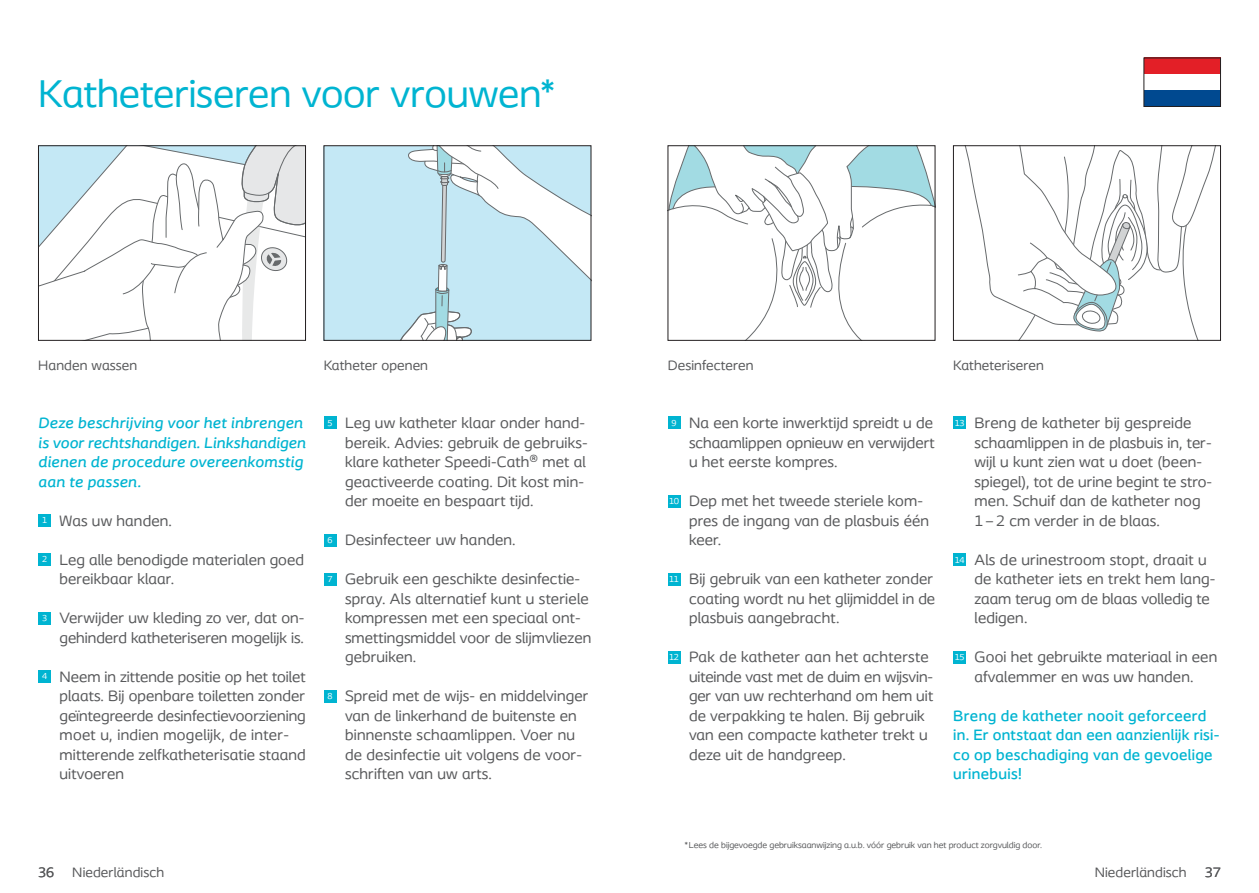
<style>
.page{position:relative;width:1259px;height:893px;background:#fff}
.page>*{position:absolute;margin:0;border:0;box-sizing:border-box;transform-origin:0 0}
.t1{font:40.5px "Coloplast";color:#00b4d1}
.t2{font:15.75px/19.5px "Coloplast";letter-spacing:.01em;color:#58595b}
.t3{font:italic 500 15.75px/19.5px "Coloplast";letter-spacing:.015em;color:#00b4d1}
.t4{font:500 15.75px/19.5px "Coloplast";letter-spacing:.02em;color:#00b4d1}
.t5{font:14.25px "Coloplast";letter-spacing:.01em;color:#58595b}
.t6{font:9px "Coloplast";color:#58595b}
.t7{font:9px "Coloplast";letter-spacing:-.04em;color:#fff}
</style>
<div class="page">
<div style="left:38px;top:514px;width:13px;height:13px;background:#00b4d1"></div>
<div style="left:38px;top:553px;width:13px;height:13px;background:#00b4d1"></div>
<div style="left:38px;top:612px;width:13px;height:12px;background:#00b4d1"></div>
<div style="left:38px;top:670px;width:13px;height:13px;background:#00b4d1"></div>
<div style="left:324px;top:417px;width:12px;height:12px;background:#00b4d1"></div>
<div style="left:324px;top:534px;width:12px;height:12px;background:#00b4d1"></div>
<div style="left:324px;top:573px;width:12px;height:12px;background:#00b4d1"></div>
<div style="left:324px;top:690px;width:12px;height:12px;background:#00b4d1"></div>
<div style="left:668px;top:417px;width:12px;height:12px;background:#00b4d1"></div>
<div style="left:668px;top:495px;width:12px;height:12px;background:#00b4d1"></div>
<div style="left:668px;top:573px;width:12px;height:12px;background:#00b4d1"></div>
<div style="left:668px;top:651px;width:12px;height:12px;background:#00b4d1"></div>
<div style="left:953px;top:417px;width:13px;height:12px;background:#00b4d1"></div>
<div style="left:953px;top:553px;width:13px;height:13px;background:#00b4d1"></div>
<div style="left:953px;top:651px;width:13px;height:12px;background:#00b4d1"></div>
<div style="left:1143px;top:90px;width:77px;height:17px;background:#004990"></div>
<div style="left:1143px;top:58px;width:77px;height:16px;background:#e31f27"></div>
<div style="left:1143px;top:58px;width:77px;height:49px;border:1px solid #231f20"></div>
<svg style="left:40px;top:148px;width:264px;height:191px"></svg>
<div style="left:38px;top:146px;width:268px;height:195px;border:1px solid #231f20"></div>
<div style="left:324px;top:146px;width:267px;height:194px;background:#c4e8f5"></div>
<svg style="left:400px;top:148px;width:189px;height:191px"></svg>
<svg style="left:670px;top:148px;width:263px;height:191px"></svg>
<svg style="left:965px;top:148px;width:251px;height:191px"></svg>
<div style="left:953px;top:146px;width:267px;height:195px;border:1px solid #231f20"></div>
<h1 class="t1" style="left:38px;top:69px;width:518px">Katheteriseren voor vrouwen*</h1>
<p class="t5" style="left:38px;top:357px;width:100px">Handen wassen</p>
<p class="t5" style="left:324px;top:357px;width:106px">Katheter openen</p>
<p class="t5" style="left:668px;top:357px;width:87px">Desinfecteren</p>
<p class="t5" style="left:953px;top:357px;width:92px">Katheteriseren</p>
<p class="t3" style="left:38px;top:413px;width:269px">Deze beschrijving voor het inbrengen is voor rechtshandigen. Linkshandigen dienen de procedure overeenkomstig aan te passen.</p>
<p class="t2" style="left:60px;top:511px;width:114px">Was uw handen.</p>
<p class="t2" style="left:60px;top:550px;width:246px">Leg alle benodigde materialen goed bereikbaar klaar.</p>
<p class="t2" style="left:60px;top:608px;width:246px">Verwijder uw kleding zo ver, dat on&shy;gehinderd katheteriseren mogelijk is.</p>
<p class="t2" style="left:60px;top:667px;width:248px">Neem in zittende positie op het toilet plaats. Bij openbare toiletten zonder geïntegreerde desinfectievoorziening moet u, indien mogelijk, de inter&shy;mitterende zelfkatheterisatie staand uitvoeren</p>
<p class="t7" style="left:42px;top:515px;width:7px">1</p>
<p class="t7" style="left:42px;top:554px;width:7px">2</p>
<p class="t7" style="left:42px;top:613px;width:7px">3</p>
<p class="t7" style="left:42px;top:671px;width:7px">4</p>
<p class="t7" style="left:327px;top:418px;width:7px">5</p>
<p class="t7" style="left:327px;top:535px;width:7px">6</p>
<p class="t7" style="left:327px;top:574px;width:7px">7</p>
<p class="t7" style="left:327px;top:691px;width:7px">8</p>
<p class="t2" style="left:345px;top:413px;width:244px">Leg uw katheter klaar onder hand&shy;bereik. Advies: gebruik de gebruiks&shy;klare katheter Speedi-Cath® met al geactiveerde coating. Dit kost min&shy;der moeite en bespaart tijd.</p>
<p class="t2" style="left:345px;top:530px;width:172px">Desinfecteer uw handen.</p>
<p class="t2" style="left:345px;top:569px;width:248px">Gebruik een geschikte desinfectie&shy;spray. Als alternatief kunt u steriele kompressen met een speciaal ont&shy;smettingsmiddel voor de slijmvliezen gebruiken.</p>
<p class="t2" style="left:345px;top:686px;width:245px">Spreid met de wijs- en middelvinger van de linkerhand de buitenste en binnenste schaamlippen. Voer nu de desinfectie uit volgens de voor&shy;schriften van uw arts.</p>
<p class="t7" style="left:671px;top:418px;width:7px">9</p>
<p class="t7" style="left:669px;top:496px;width:12px">10</p>
<p class="t7" style="left:669px;top:574px;width:11px">11</p>
<p class="t7" style="left:669px;top:652px;width:11px">12</p>
<p class="t2" style="left:689px;top:413px;width:247px;text-align:justify">Na een korte inwerktijd spreidt u de schaamlippen opnieuw en verwijdert u het eerste kompres.</p>
<p class="t2" style="left:689px;top:491px;width:241px">Dep met het tweede steriele kom&shy;pres de ingang van de plasbuis één keer.</p>
<p class="t2" style="left:689px;top:569px;width:248px">Bij gebruik van een katheter zonder coating wordt nu het glijmiddel in de plasbuis aangebracht.</p>
<p class="t2" style="left:689px;top:647px;width:246px">Pak de katheter aan het achterste uiteinde vast met de duim en wijsvin&shy;ger van uw rechterhand om hem uit de verpakking te halen. Bij gebruik van een compacte katheter trekt u deze uit de handgreep.</p>
<p class="t2" style="left:974px;top:413px;width:239px">Breng de katheter bij gespreide schaamlippen in de plasbuis in, ter&shy;wijl u kunt zien wat u doet (been&shy;spiegel), tot de urine begint te stro&shy;men. Schuif dan de katheter nog<br>1 – 2 cm verder in de blaas.</p>
<p class="t2" style="left:974px;top:550px;width:242px">Als de urinestroom stopt, draait u de katheter iets en trekt hem lang&shy;zaam terug om de blaas volledig te ledigen.</p>
<p class="t2" style="left:974px;top:647px;width:244px">Gooi het gebruikte materiaal in een afvalemmer en was uw handen.</p>
<p class="t4" style="left:953px;top:706px;width:268px">Breng de katheter nooit geforceerd in. Er ontstaat dan een aanzienlijk risi&shy;co op beschadiging van de gevoelige urinebuis!</p>
<p class="t7" style="left:954px;top:418px;width:11px">13</p>
<p class="t7" style="left:954px;top:554px;width:11px">14</p>
<p class="t7" style="left:954px;top:652px;width:11px">15</p>
<p class="t6" style="left:685px;top:839px;width:359px">* Lees de bijgevoegde gebruiksaanwijzing a.u.b. vóór gebruik van het product zorgvuldig door.</p>
<p class="t5" style="left:72px;top:864px;width:93px">Niederländisch</p>
<p class="t5" style="left:1094px;top:864px;width:93px">Niederländisch</p>
<p class="t5" style="left:38px;top:864px;width:18px">36</p>
<p class="t5" style="left:1204px;top:864px;width:17px">37</p>
</div>
